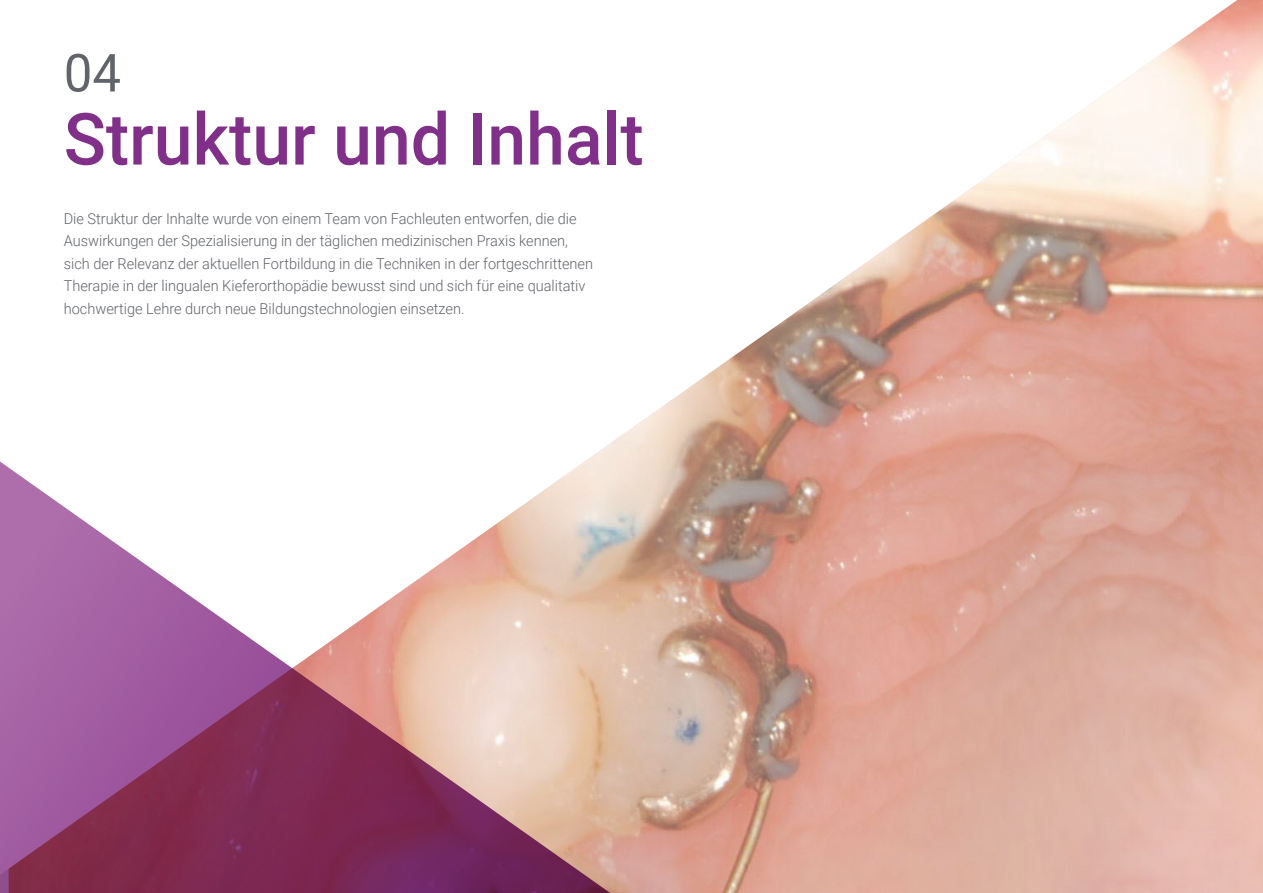
<style>
.page{position:relative;width:1263px;height:893px;background:#fff}
.page>*{position:absolute;margin:0;border:0;box-sizing:border-box;transform-origin:0 0}
.t1{font:500 72px "Roboto";color:#813089}
.t2{font:52.5px "Roboto";color:#61646a}
.t3{font:300 15px/22.5px "Roboto";color:#61646a}
</style>
<div class="page">
<img style="left:607px;top:0;width:656px;height:893px">
<svg style="left:0;top:446px;width:640px;height:447px"></svg>
<h2 class="t2" style="left:64px;top:36px;width:59px">04</h2>
<h1 class="t1" style="left:64px;top:89px;width:581px">Struktur und Inhalt</h1>
<p class="t3" style="left:64px;top:207px;width:531px">Die Struktur der Inhalte wurde von einem Team von Fachleuten entworfen, die die Auswirkungen der Spezialisierung in der täglichen medizinischen Praxis kennen, sich der Relevanz der aktuellen Fortbildung in die Techniken in der fortgeschrittenen Therapie in der lingualen Kieferorthopädie bewusst sind und sich für eine qualitativ hochwertige Lehre durch neue Bildungstechnologien einsetzen.</p>
</div>
